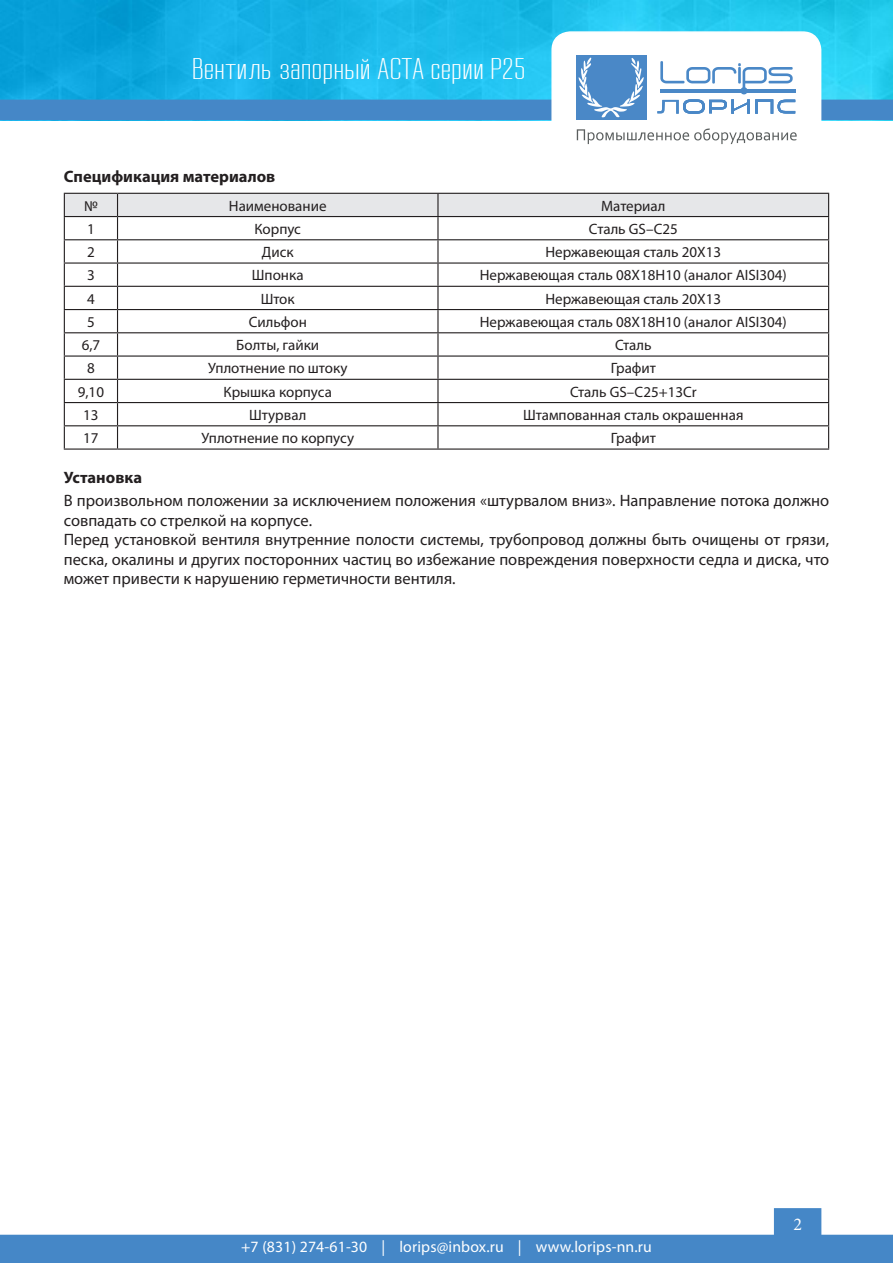
<style>
.page{position:relative;width:893px;height:1263px;background:#fff}
.page>*{position:absolute;margin:0;border:0;box-sizing:border-box;transform-origin:0 0}
.t1{font:300 29.7px "RB No 2";color:#fff;scale:1.11 1}
.t2{font:18px "Minion Pro";color:#fff}
.text{font:16.5px/19.5px "Myriad Pro";color:#231f20}
.zag_08{font:700 16.5px "Myriad Pro";color:#231f20}
.t3{font:15.75px "Myriad Pro";letter-spacing:.01em;color:#fff}
.table_cell{font:15px "Myriad Pro";color:#231f20}
.table_head{font:15px "Myriad Pro";color:#231f20}
</style>
<div class="page">
<div style="left:774px;top:1208px;width:47px;height:28px;background:#4587c7;border:2px solid #4587c7"></div>
<div style="left:0;top:1235px;width:893px;height:28px;background:#4587c7"></div>
<img style="left:0;top:0;width:893px;height:100px">
<div style="left:0;top:100px;width:893px;height:20px;background:#4587c7"></div>
<div style="left:552px;top:32px;width:269px;height:135px;background:#fff;border-radius:18px"></div>
<div style="left:551px;top:31px;width:270px;height:137px;border:2px solid #fff;border-radius:18px"></div>
<div style="left:576px;top:55px;width:70px;height:65px;background:#4a88c7"></div>
<svg style="left:579px;top:58px;width:65px;height:59px"></svg>
<svg style="left:657px;top:61px;width:138px;height:53px"></svg>
<svg style="left:577px;top:128px;width:220px;height:16px"></svg>
<svg style="left:64px;top:193px;width:765px;height:255px"></svg>
<hr style="left:64px;top:448px;width:54px;height:2px;background:#231f20">
<hr style="left:118px;top:448px;width:320px;height:2px;background:#231f20">
<hr style="left:438px;top:448px;width:391px;height:2px;background:#231f20">
<p class="t1" style="left:192px;top:52px;width:302px">Вентиль запорный АСТА серии Р25</p>
<p class="zag_08" style="left:64px;top:166px;width:213px">Спецификация материалов</p>
<p class="table_head" style="left:84px;top:196px;width:15px">№</p>
<p class="table_head" style="left:229px;top:196px;width:99px">Наименование</p>
<p class="table_head" style="left:601px;top:196px;width:66px">Материал</p>
<p class="table_cell" style="left:87px;top:219px;width:9px">1</p>
<p class="table_cell" style="left:254px;top:219px;width:48px">Корпус</p>
<p class="table_cell" style="left:589px;top:219px;width:91px">Cталь GS–C25</p>
<p class="table_cell" style="left:87px;top:243px;width:9px">2</p>
<p class="table_cell" style="left:262px;top:243px;width:33px">Диск</p>
<p class="table_cell" style="left:545px;top:243px;width:177px">Нержавеющая сталь 20X13</p>
<p class="table_cell" style="left:87px;top:266px;width:9px">3</p>
<p class="table_cell" style="left:252px;top:266px;width:53px">Шпонка</p>
<p class="table_cell" style="left:480px;top:266px;width:308px">Нержавеющая сталь 08X18H10 (аналог AISI304)</p>
<p class="table_cell" style="left:87px;top:289px;width:9px">4</p>
<p class="table_cell" style="left:261px;top:289px;width:35px">Шток</p>
<p class="table_cell" style="left:545px;top:289px;width:177px">Нержавеющая сталь 20X13</p>
<p class="table_cell" style="left:87px;top:312px;width:9px">5</p>
<p class="table_cell" style="left:249px;top:312px;width:60px">Сильфон</p>
<p class="table_cell" style="left:480px;top:312px;width:308px">Нержавеющая сталь 08X18H10 (аналог AISI304)</p>
<p class="table_cell" style="left:82px;top:336px;width:20px">6,7</p>
<p class="table_cell" style="left:236px;top:336px;width:84px">Болты, гайки</p>
<p class="table_cell" style="left:615px;top:336px;width:38px">Сталь</p>
<p class="table_cell" style="left:87px;top:359px;width:9px">8</p>
<p class="table_cell" style="left:208px;top:359px;width:141px">Уплотнение по штоку</p>
<p class="table_cell" style="left:611px;top:359px;width:47px">Графит</p>
<p class="table_cell" style="left:78px;top:382px;width:28px">9,10</p>
<p class="table_cell" style="left:224px;top:382px;width:110px">Крышка корпуса</p>
<p class="table_cell" style="left:570px;top:382px;width:128px">Сталь GS–C25+13Cr</p>
<p class="table_cell" style="left:83px;top:405px;width:17px">13</p>
<p class="table_cell" style="left:249px;top:405px;width:59px">Штурвал</p>
<p class="table_cell" style="left:523px;top:405px;width:222px">Штампованная сталь окрашенная</p>
<p class="table_cell" style="left:83px;top:429px;width:17px">17</p>
<p class="table_cell" style="left:201px;top:429px;width:154px">Уплотнение по корпусу</p>
<p class="table_cell" style="left:611px;top:429px;width:47px">Графит</p>
<p class="zag_08" style="left:64px;top:466px;width:80px">Установка</p>
<p class="text" style="left:64px;top:491px;width:767px">В произвольном положении за исключением положения «штурвалом вниз». Направление потока должно совпадать со стрелкой на корпусе.</p>
<p class="text" style="left:64px;top:530px;width:767px;text-align:justify">Перед установкой вентиля внутренние полости системы, трубопровод должны быть очищены от грязи, песка, окалины и других посторонних частиц во избежание повреждения поверхности седла и диска, что может привести к нарушению герметичности вентиля.</p>
<p class="t3" style="left:241px;top:1237px;width:412px">+7 (831) 274-61-30 | lorips@inbox.ru | www.lorips-nn.ru</p>
<p class="t2" style="left:793px;top:1212px;width:10px">2</p>
</div>
